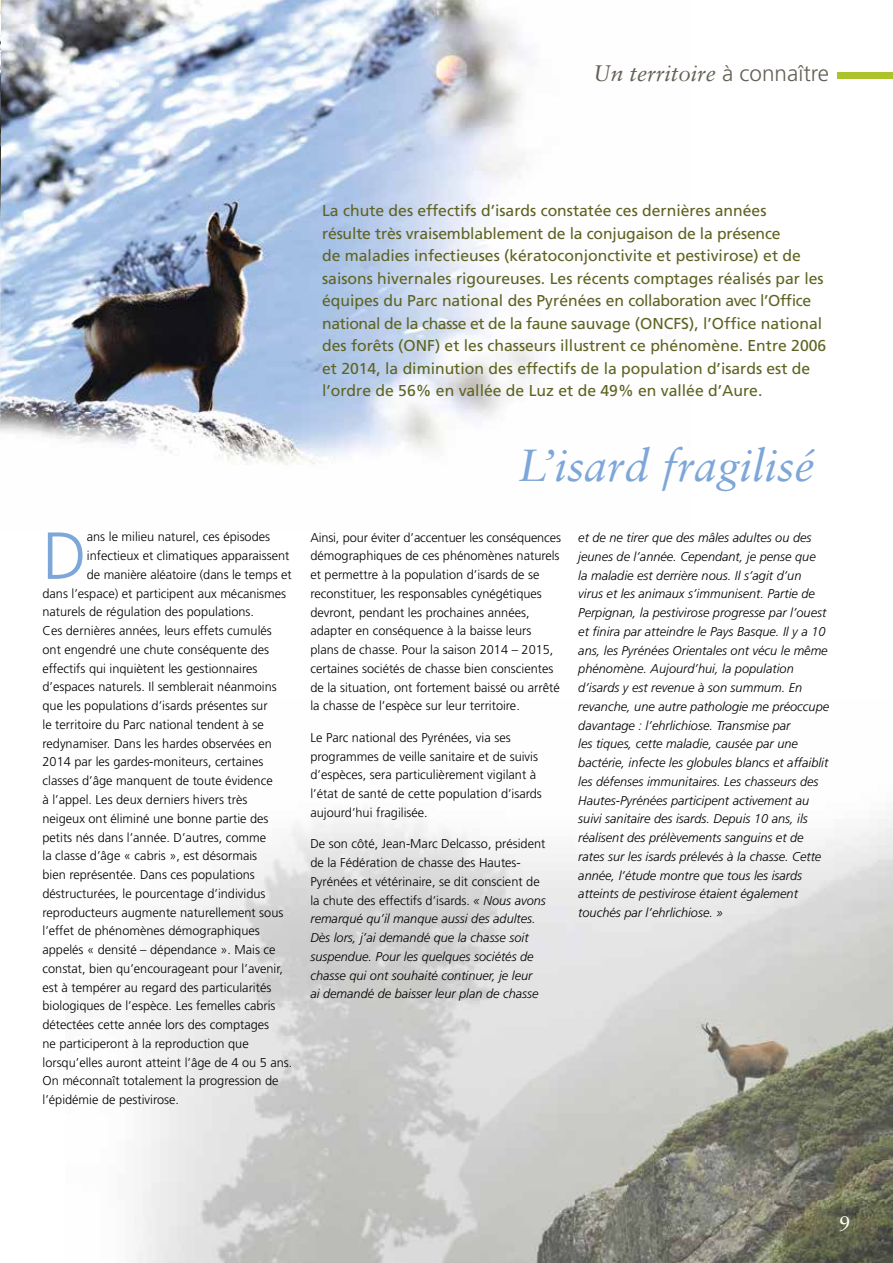
<style>
.page{position:relative;width:893px;height:1263px;background:#fff}
.page>*{position:absolute;margin:0;border:0;box-sizing:border-box;transform-origin:0 0}
.t1{font:300 66.45px "Frutiger";color:#7da7d8}
.t2{font:italic 45px "Sabon";color:#7da7d8}
.t3{font:italic 22.5px "Sabon";color:#646055}
.t4{font:21px "Sabon";color:#fff}
.t5{font:15.75px/22.5px "Frutiger";color:#5f6322}
.t6{font:300 12.75px/18.8px "Frutiger";color:#000}
.t7{font:italic 300 12.75px/18.8px "Frutiger";color:#000}
.s1{font-family:"Frutiger";font-weight:300;font-style:normal}
.s2{font-style:normal}
</style>
<div class="page">
<img style="left:0;top:0;width:537px;height:465px">
<img style="left:134px;top:814px;width:759px;height:449px">
<div style="left:838px;top:72px;width:55px;height:7px;background:#adc32b"></div>
<img style="left:0;top:0;width:1px;height:266px">
<h3 class="t3" style="left:593px;top:60px;width:237px">Un territoire <span class="s1">à connaître</span></h3>
<p class="t5" style="left:322px;top:199px;width:506px">La chute des effectifs d’isards constatée ces dernières années<br>résulte très vraisemblablement de la conjugaison de la présence<br>de maladies infectieuses (kératoconjonctivite et pestivirose) et de saisons hivernales rigoureuses. Les récents comptages réalisés par les équipes du Parc national des Pyrénées en collaboration avec l’Office national de la chasse et de la faune sauvage (ONCFS), l’Office national des forêts (ONF) et les chasseurs illustrent ce phénomène. Entre 2006 et 2014, la diminution des effectifs de la population d’isards est de l’ordre de 56% en vallée de Luz et de 49% en vallée d’Aure.</p>
<h1 class="t1" style="left:43px;top:518px;width:46px">D</h1>
<p class="t6" style="left:87px;top:528px;width:185px">ans le milieu naturel, ces épisodes</p>
<p class="t6" style="left:87px;top:546px;width:204px">infectieux et climatiques apparaissent</p>
<p class="t6" style="left:87px;top:565px;width:206px">de manière aléatoire (dans le temps et</p>
<p class="t6" style="left:43px;top:584px;width:245px">dans l’espace) et participent aux mécanismes</p>
<p class="t6" style="left:43px;top:603px;width:213px">naturels de régulation des populations.</p>
<p class="t6" style="left:43px;top:622px;width:231px">Ces dernières années, leurs effets cumulés</p>
<p class="t6" style="left:43px;top:640px;width:228px">ont engendré une chute conséquente des</p>
<p class="t6" style="left:43px;top:659px;width:216px">effectifs qui inquiètent les gestionnaires</p>
<p class="t6" style="left:43px;top:678px;width:236px">d’espaces naturels. Il semblerait néanmoins</p>
<p class="t6" style="left:43px;top:697px;width:227px">que les populations d’isards présentes sur</p>
<p class="t6" style="left:43px;top:715px;width:223px">le territoire du Parc national tendent à se</p>
<p class="t6" style="left:43px;top:734px;width:231px">redynamiser. Dans les hardes observées en</p>
<p class="t6" style="left:43px;top:753px;width:222px">2014 par les gardes-moniteurs, certaines</p>
<p class="t6" style="left:43px;top:772px;width:232px">classes d’âge manquent de toute évidence</p>
<p class="t6" style="left:43px;top:790px;width:206px">à l’appel. Les deux derniers hivers très</p>
<p class="t6" style="left:43px;top:809px;width:228px">neigeux ont éliminé une bonne partie des</p>
<p class="t6" style="left:43px;top:828px;width:225px">petits nés dans l’année. D’autres, comme</p>
<p class="t6" style="left:43px;top:847px;width:216px">la classe d’âge « cabris », est désormais</p>
<p class="t6" style="left:43px;top:865px;width:214px">bien représentée. Dans ces populations</p>
<p class="t6" style="left:43px;top:884px;width:224px">déstructurées, le pourcentage d’individus</p>
<p class="t6" style="left:43px;top:903px;width:242px">reproducteurs augmente naturellement sous</p>
<p class="t6" style="left:43px;top:922px;width:219px">l’effet de phénomènes démographiques</p>
<p class="t6" style="left:43px;top:940px;width:235px">appelés « densité – dépendance ». Mais ce</p>
<p class="t6" style="left:43px;top:959px;width:242px">constat, bien qu’encourageant pour l’avenir,</p>
<p class="t6" style="left:43px;top:978px;width:230px">est à tempérer au regard des particularités</p>
<p class="t6" style="left:43px;top:997px;width:235px">biologiques de l’espèce. Les femelles cabris</p>
<p class="t6" style="left:43px;top:1015px;width:228px">détectées cette année lors des comptages</p>
<p class="t6" style="left:43px;top:1034px;width:208px">ne participeront à la reproduction que</p>
<p class="t6" style="left:43px;top:1053px;width:251px">lorsqu’elles auront atteint l’âge de 4 ou 5 ans.</p>
<p class="t6" style="left:43px;top:1072px;width:238px">On méconnaît totalement la progression de</p>
<p class="t6" style="left:43px;top:1090px;width:138px">l’épidémie de pestivirose.</p>
<h2 class="t2" style="left:518px;top:439px;width:298px">L’isard fragilisé</h2>
<p class="t6" style="left:310px;top:528px;width:252px">Ainsi, pour éviter d’accentuer les conséquences démographiques de ces phénomènes naturels et permettre à la population d’isards de se reconstituer, les responsables cynégétiques devront, pendant les prochaines années, adapter en conséquence à la baisse leurs plans de chasse. Pour la saison 2014 – 2015, certaines sociétés de chasse bien conscientes de la situation, ont fortement baissé ou arrêté la chasse de l’espèce sur leur territoire.</p>
<p class="t6" style="left:310px;top:728px;width:233px">Le Parc national des Pyrénées, via ses programmes de veille sanitaire et de suivis d’espèces, sera particulièrement vigilant à l’état de santé de cette population d’isards aujourd’hui fragilisée.</p>
<p class="t7" style="left:310px;top:834px;width:237px"><span class="s2">De son côté, Jean-Marc Delcasso, président de la Fédération de chasse des Hautes-Pyrénées et vétérinaire, se dit conscient de la chute des effectifs d’isards.</span> « Nous avons remarqué qu’il manque aussi des adultes.<br>Dès lors, j’ai demandé que la chasse soit suspendue. Pour les quelques sociétés de chasse qui ont souhaité continuer, je leur<br>ai demandé de baisser leur plan de chasse</p>
<p class="t7" style="left:578px;top:528px;width:252px">et de ne tirer que des mâles adultes ou des jeunes de l’année. Cependant, je pense que<br>la maladie est derrière nous. Il s’agit d’un virus et les animaux s’immunisent. Partie de Perpignan, la pestivirose progresse par l’ouest et finira par atteindre le Pays Basque. Il y a 10 ans, les Pyrénées Orientales ont vécu le même phénomène. Aujourd’hui, la population d’isards y est revenue à son summum. En revanche, une autre pathologie me préoccupe davantage : l’ehrlichiose. Transmise par<br>les tiques, cette maladie, causée par une bactérie, infecte les globules blancs et affaiblit les défenses immunitaires. Les chasseurs des Hautes-Pyrénées participent activement au suivi sanitaire des isards. Depuis 10 ans, ils réalisent des prélèvements sanguins et de rates sur les isards prélevés à la chasse. Cette année, l’étude montre que tous les isards atteints de pestivirose étaient également touchés par l’ehrlichiose. »</p>
<h3 class="t4" style="left:839px;top:1211px;width:13px">9</h3>
</div>
